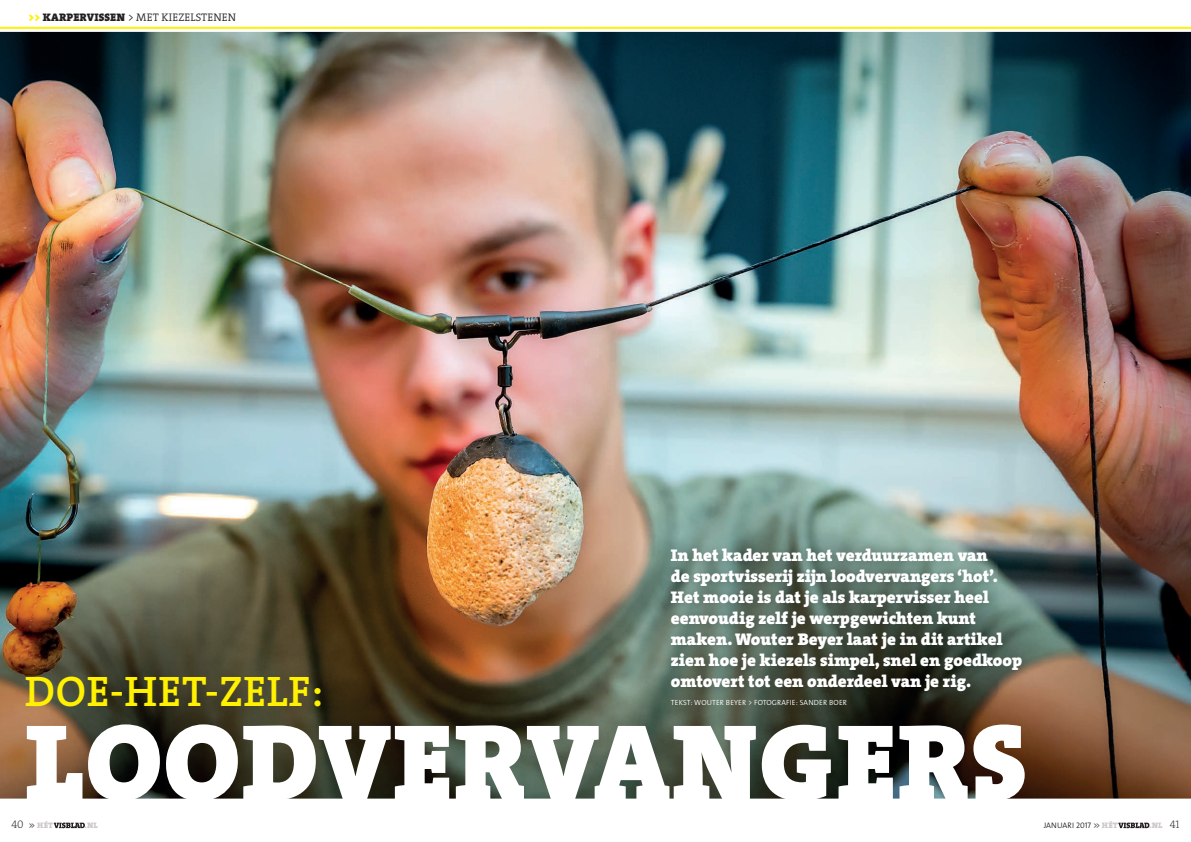
<style>
.page{position:relative;width:1191px;height:842px;background:#fff}
.page>*{position:absolute;margin:0;border:0;box-sizing:border-box;transform-origin:0 0}
.t1{font:109px "The Serif HP9 Blk";letter-spacing:.015em;color:#fff}
.t2{font:43px "The Serif HP6 Se Bld";letter-spacing:.015em;color:#fff101}
.t3{font:17px/21px "The Serif HP9 Blk";color:#fff}
.t4{font:11px "The Serif HP4 Se Lig";letter-spacing:.015em;color:#231f20}
.t5{font:300 8px "The Sans Os F";color:#231f20}
.t6{font:8px "The Serif HP9 Blk";letter-spacing:.03em;color:#cdc9c8}
.t7{font:300 7.5px "The Sans Os F";letter-spacing:.015em;color:#fff}
.s1{font-family:"The Serif HP9 Blk";color:#fff101}
.s2{font-family:"The Serif HP9 Blk"}
.s3{font-family:"The Serif HP2 Ex Lig";font-size:11px;color:#231f20}
.s4{font-family:"The Sans Os F";font-weight:300;color:#231f20}
.s5{font-family:"The Serif HP9 Blk";font-weight:400;color:#cdc9c8}
</style>
<div class="page">
<img style="left:0;top:32px;width:1191px;height:767px">
<svg style="left:54px;top:822px;width:31px;height:6px"></svg>
<svg style="left:1118px;top:822px;width:31px;height:6px"></svg>
<hr style="left:0;top:27px;width:1191px;height:2px;background:#fff101">
<img style="left:663px;top:541px;width:369px;height:175px">
<p class="t4" style="left:28px;top:10px;width:209px"><span class="s1">&gt;&gt;</span> <span class="s2">KARPERVISSEN</span> &gt; MET KIEZELSTENEN</p>
<p class="t3" style="left:671px;top:545px;width:353px">In het kader van het verduurzamen van<br>de sportvisserij zijn loodvervangers ‘hot’.<br>Het mooie is dat je als karpervisser heel eenvoudig zelf je werpgewichten kunt maken. Wouter Beyer laat je in dit artikel zien hoe je kiezels simpel, snel en goedkoop omtovert tot een onderdeel van je rig.</p>
<p class="t7" style="left:671px;top:698px;width:178px">TEKST: WOUTER BEYER &gt; FOTOGRAFIE: SANDER BOER</p>
<h2 class="t2" style="left:25px;top:663px;width:300px">DOE-HET-ZELF:</h2>
<h1 class="t1" style="left:25px;top:688px;width:1002px">LOODVERVANGERS</h1>
<p class="t6" style="left:11px;top:820px;width:43px"><span class="s3">40</span> <span class="s4">&gt;&gt;</span> HÉT</p>
<p class="t6" style="left:85px;top:820px;width:15px">.NL</p>
<p class="t5" style="left:1043px;top:820px;width:76px">JANUARI 2017 &gt;&gt; <span class="s5">HÉT</span></p>
<p class="t6" style="left:1149px;top:820px;width:32px">.NL <span class="s3">41</span></p>
</div>
